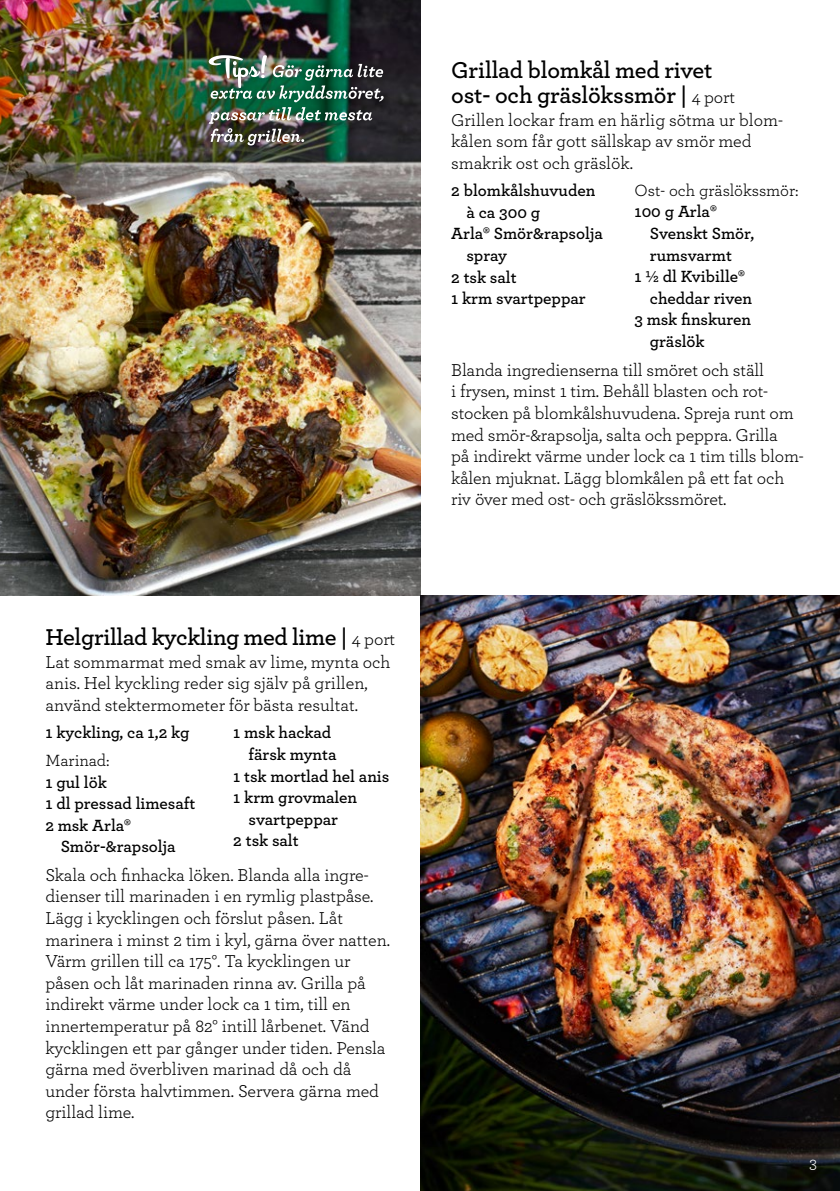
<style>
.page{position:relative;width:840px;height:1191px;background:#fff}
.page>*{position:absolute;margin:0;border:0;box-sizing:border-box;transform-origin:0 0}
.t1{font:600 24px/25px "Archer";letter-spacing:-.015em;color:#000}
.t2{font:18px/21.6px "Archer";letter-spacing:-.01em;color:#000}
.t3{font:600 17px/21.6px "Archer";color:#000}
.t4{font:17px "Archer";color:#000}
.t5{font:16.4px "Archer";color:#fff}
.s1{font-weight:400;font-size:18px}
</style>
<div class="page">
<img style="left:0;top:0;width:420px;height:595px">
<div style="left:197px;top:43px;width:198px;height:114px;background:#000;opacity:.75"></div>
<img style="left:208px;top:55px;width:175px;height:90px">
<img style="left:420px;top:595px;width:419px;height:596px">
<h1 class="t1" style="left:45px;top:623px;width:351px">Helgrillad kyckling med lime | <span class="s1">4 port</span></h1>
<p class="t2" style="left:45px;top:650px;width:346px">Lat sommarmat med smak av lime, mynta och anis. Hel kyckling reder sig själv på grillen, använd stektermometer för bästa resultat.</p>
<p class="t3" style="left:45px;top:721px;width:146px">1 kyckling, ca 1,2 kg</p>
<p class="t4" style="left:45px;top:748px;width:66px">Marinad:</p>
<p class="t3" style="left:45px;top:770px;width:151px">1 gul lök<br>1 dl pressad limesaft<br>2 msk Arla®</p>
<p class="t3" style="left:61px;top:835px;width:116px">Smör-&amp;rapsolja</p>
<p class="t2" style="left:45px;top:863px;width:346px">Skala och finhacka löken. Blanda alla ingre&shy;dienser till marinaden i en rymlig plastpåse.<br>Lägg i kycklingen och förslut påsen. Låt marinera i minst 2 tim i kyl, gärna över natten.<br>Värm grillen till ca 175°. Ta kycklingen ur påsen och låt marinaden rinna av. Grilla på indirekt värme under lock ca 1 tim, till en innertemperatur på 82° intill lårbenet. Vänd kycklingen ett par gånger under tiden. Pensla gärna med överbliven marinad då och då under första halvtimmen. Servera gärna med grillad lime.</p>
<p class="t3" style="left:233px;top:721px;width:100px">1 msk hackad</p>
<p class="t3" style="left:248px;top:742px;width:89px">färsk mynta</p>
<p class="t3" style="left:233px;top:764px;width:158px">1 tsk mortlad hel anis</p>
<p class="t3" style="left:233px;top:785px;width:125px">1 krm grovmalen</p>
<p class="t3" style="left:248px;top:807px;width:91px">svartpeppar</p>
<p class="t3" style="left:233px;top:829px;width:67px">2 tsk salt</p>
<h1 class="t1" style="left:451px;top:56px;width:285px">Grillad blomkål med rivet ost- och gräslökssmör | <span class="s1">4 port</span></h1>
<p class="t2" style="left:451px;top:108px;width:333px">Grillen lockar fram en härlig sötma ur blom&shy;kålen som får gott sällskap av smör med smakrik ost och gräslök.</p>
<p class="t3" style="left:451px;top:179px;width:146px">2 blomkålshuvuden</p>
<p class="t3" style="left:466px;top:200px;width:75px">à ca 300 g</p>
<p class="t3" style="left:451px;top:222px;width:153px">Arla® Smör&amp;rapsolja</p>
<p class="t3" style="left:466px;top:243px;width:42px">spray</p>
<p class="t3" style="left:451px;top:265px;width:67px">2 tsk salt</p>
<p class="t3" style="left:451px;top:287px;width:136px">1 krm svartpeppar</p>
<p class="t4" style="left:634px;top:178px;width:165px">Ost- och gräslökssmör:</p>
<p class="t3" style="left:634px;top:200px;width:84px">100 g Arla®</p>
<p class="t3" style="left:649px;top:221px;width:106px">Svenskt Smör,</p>
<p class="t3" style="left:649px;top:243px;width:84px">rumsvarmt</p>
<p class="t3" style="left:634px;top:265px;width:112px">1 ½ dl Kvibille®</p>
<p class="t3" style="left:649px;top:286px;width:104px">cheddar riven</p>
<p class="t3" style="left:634px;top:308px;width:118px">3 msk finskuren</p>
<p class="t3" style="left:649px;top:329px;width:56px">gräslök</p>
<p class="t2" style="left:451px;top:358px;width:354px">Blanda ingredienserna till smöret och ställ<br>i frysen, minst 1 tim. Behåll blasten och rot&shy;stocken på blomkålshuvudena. Spreja runt om med smör-&amp;rapsolja, salta och peppra. Grilla<br>på indirekt värme under lock ca 1 tim tills blom&shy;kålen mjuknat. Lägg blomkålen på ett fat och riv över med ost- och gräslökssmöret.</p>
<p class="t5" style="left:808px;top:1151px;width:9px">3</p>
</div>
